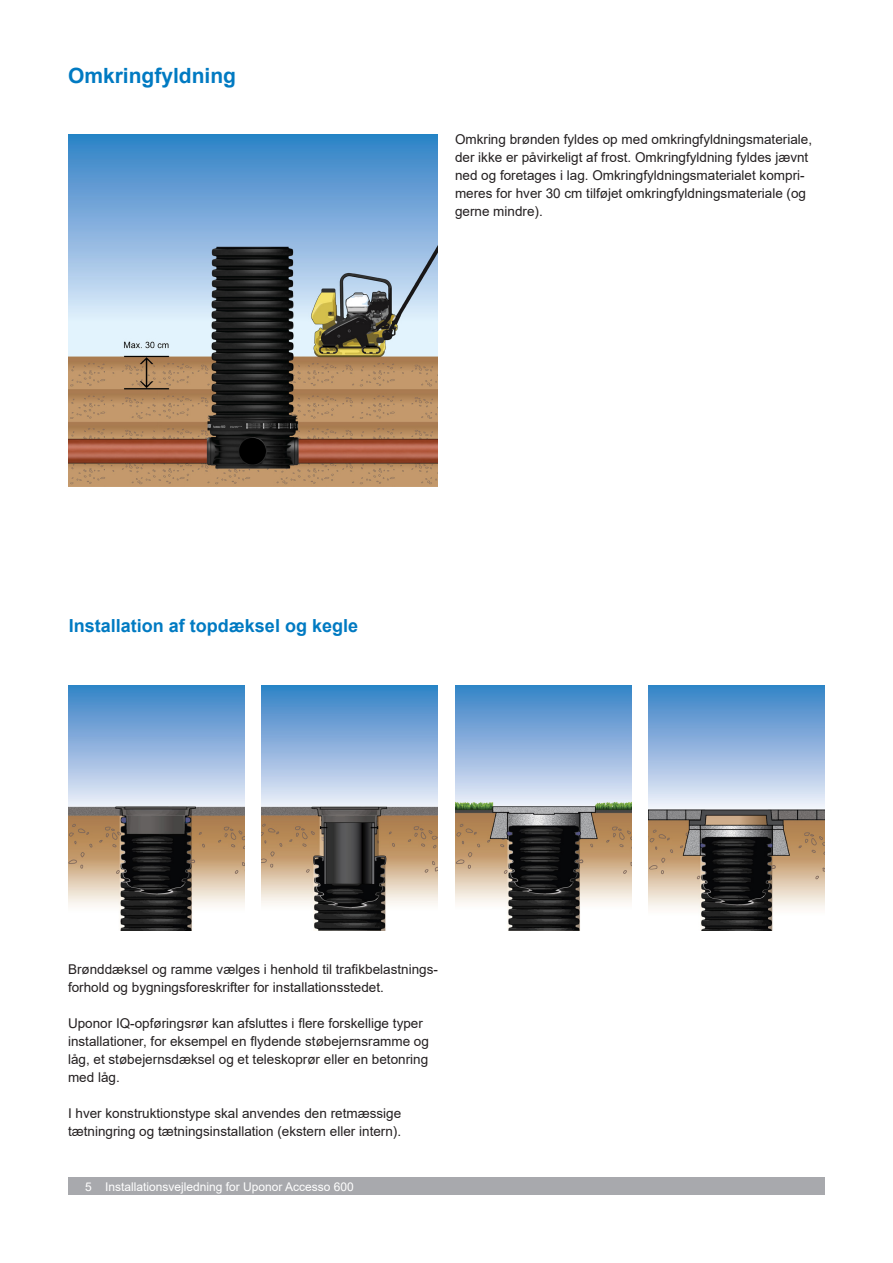
<style>
.page{position:relative;width:893px;height:1263px;background:#fff}
.page>*{position:absolute;margin:0;border:0;box-sizing:border-box;transform-origin:0 0}
.H3_-_14_16_blue_bold{font:700 21px "Arial";color:#007ac2}
.H3_-_14_16_blue_bold-2{font:700 18px "Arial";color:#007ac2}
.Brødtekst_-_9_12_bla{font:13.5px/18px "Arial";color:#231f20}
.Brødtekst_-_9_12_blu{font:13.5px/18px "Arial";color:#231f20}
.t1{font:12px "Arial";color:#fff}
</style>
<div class="page">
<div style="left:68px;top:1178px;width:757px;height:17px;background:#a8a9ad"></div>
<img style="left:68px;top:134px;width:370px;height:353px">
<img style="left:68px;top:686px;width:176px;height:244px">
<img style="left:261px;top:686px;width:177px;height:244px">
<img style="left:455px;top:686px;width:176px;height:244px">
<img style="left:648px;top:686px;width:177px;height:244px">
<p class="H3_-_14_16_blue_bold" style="left:68px;top:61px;width:170px">Omkringfyldning</p>
<p class="Brødtekst_-_9_12_blu" style="left:455px;top:130px;width:359px">Omkring brønden fyldes op med omkringfyldningsmateriale, der ikke er påvirkeligt af frost. Omkringfyldning fyldes jævnt ned og foretages i lag. Omkringfyldningsmaterialet kompri&shy;meres for hver 30 cm tilføjet omkringfyldningsmateriale (og gerne mindre).</p>
<p class="H3_-_14_16_blue_bold-2" style="left:69px;top:613px;width:291px">Installation af topdæksel og kegle</p>
<p class="Brødtekst_-_9_12_bla" style="left:68px;top:960px;width:371px">Brønddæksel og ramme vælges i henhold til trafikbelastnings&shy;forhold og bygningsforeskrifter for installationsstedet.</p>
<p class="Brødtekst_-_9_12_bla" style="left:68px;top:1014px;width:362px">Uponor IQ-opføringsrør kan afsluttes i flere forskellige typer installationer, for eksempel en flydende støbejernsramme og låg, et støbejernsdæksel og et teleskoprør eller en betonring med låg.</p>
<p class="Brødtekst_-_9_12_bla" style="left:68px;top:1104px;width:335px">I hver konstruktionstype skal anvendes den retmæssige tætningring og tætningsinstallation (ekstern eller intern).</p>
<p class="t1" style="left:85px;top:1178px;width:270px">5 Installationsvejledning for Uponor Accesso 600</p>
</div>
